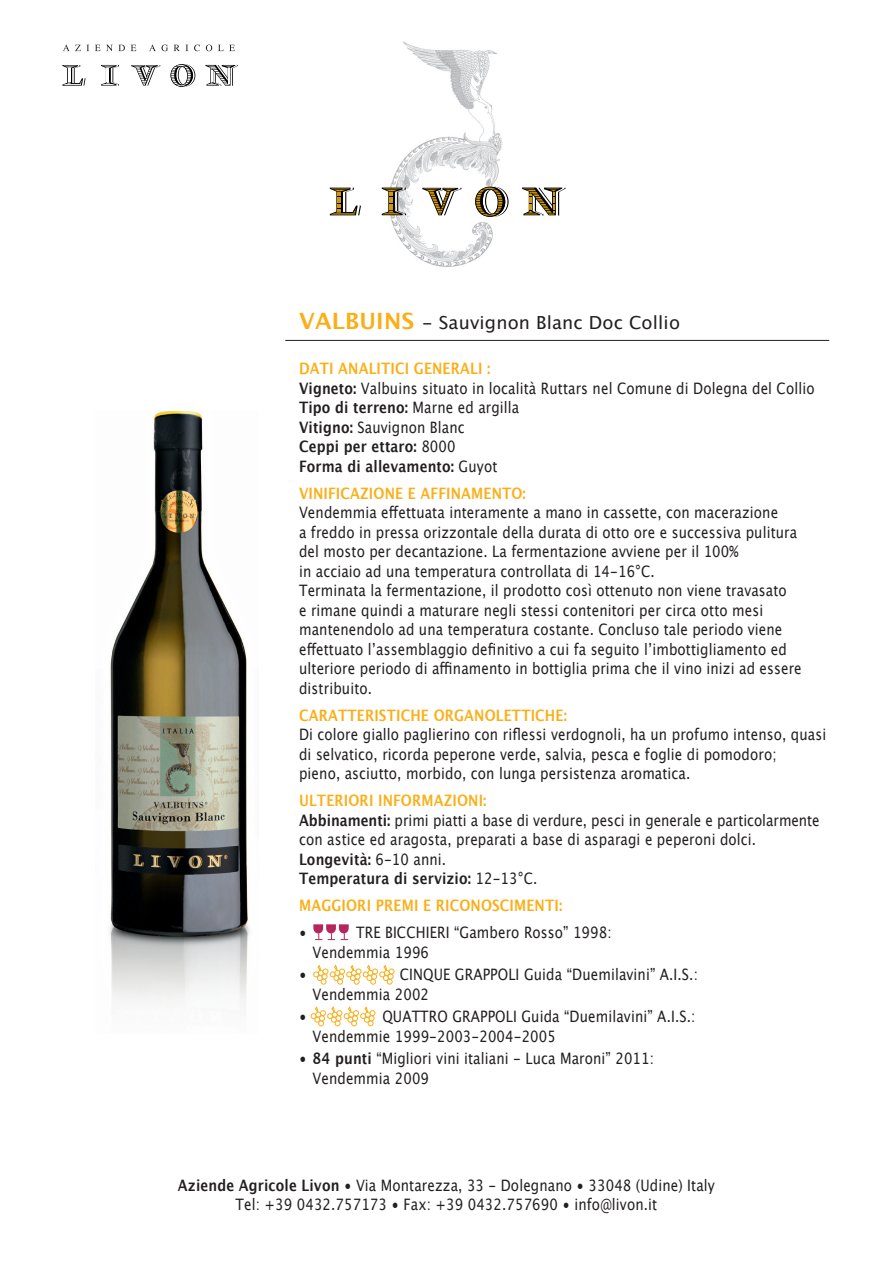
<style>
.page{position:relative;width:893px;height:1263px;background:#fff}
.page>*{position:absolute;margin:0;border:0;box-sizing:border-box;transform-origin:0 0}
.t1{font:18px "Lucida Grande";letter-spacing:.01em;color:#231f20}
.t2{font:15.75px/19.5px "Lucida Grande";letter-spacing:.01em;color:#231f20;scale:.85 1}
.t3{font:700 15.75px "Lucida Grande";letter-spacing:.01em;color:#faaf18;scale:.85 1}
.s1{font-weight:700;font-size:22.5px;color:#faaf18}
.s2{font-weight:700;color:#faaf18}
.s3{font-weight:700}
</style>
<div class="page">
<img style="left:389px;top:41px;width:114px;height:226px">
<svg style="left:330px;top:188px;width:31px;height:27px"></svg>
<svg style="left:382px;top:188px;width:24px;height:27px"></svg>
<svg style="left:422px;top:188px;width:39px;height:27px"></svg>
<svg style="left:475px;top:187px;width:34px;height:30px"></svg>
<svg style="left:522px;top:188px;width:43px;height:27px"></svg>
<svg style="left:62px;top:65px;width:24px;height:21px"></svg>
<svg style="left:101px;top:65px;width:18px;height:21px"></svg>
<svg style="left:131px;top:65px;width:29px;height:21px"></svg>
<svg style="left:170px;top:64px;width:25px;height:23px"></svg>
<svg style="left:205px;top:65px;width:33px;height:21px"></svg>
<svg style="left:63px;top:45px;width:26px;height:6px"></svg>
<svg style="left:95px;top:45px;width:30px;height:6px"></svg>
<svg style="left:131px;top:45px;width:5px;height:6px"></svg>
<svg style="left:149px;top:45px;width:19px;height:6px"></svg>
<svg style="left:174px;top:45px;width:14px;height:6px"></svg>
<svg style="left:194px;top:45px;width:6px;height:6px"></svg>
<svg style="left:206px;top:45px;width:6px;height:6px"></svg>
<svg style="left:218px;top:45px;width:17px;height:6px"></svg>
<img style="left:110px;top:925px;width:140px;height:86px">
<img style="left:109px;top:411px;width:139px;height:526px">
<hr style="left:285px;top:340px;width:544px;height:1px;background:#231f20">
<svg style="left:311px;top:1007px;width:64px;height:19px"></svg>
<div style="left:369px;top:1010px;width:7px;height:6px;border:1px solid #faaf18;border-radius:2px"></div>
<svg style="left:313px;top:965px;width:82px;height:20px"></svg>
<svg style="left:313px;top:924px;width:36px;height:16px"></svg>
<p class="t1" style="left:299px;top:312px;width:382px"><span class="s1">VALBUINS</span> - Sauvignon Blanc Doc Collio</p>
<p class="t2" style="left:299px;top:359px;width:608px"><span class="s2">DATI ANALITICI GENERALI :<br></span><span class="s3">Vigneto:</span> Valbuins situato in località Ruttars nel Comune di Dolegna del Collio <span class="s3">Tipo di terreno:</span> Marne ed argilla<br><span class="s3">Vitigno:</span> Sauvignon Blanc<br><span class="s3">Ceppi per ettaro:</span> 8000<br><span class="s3">Forma di allevamento:</span> Guyot</p>
<p class="t3" style="left:299px;top:484px;width:268px">VINIFICAZIONE E AFFINAMENTO:</p>
<p class="t2" style="left:299px;top:503px;width:593px">Vendemmia effettuata interamente a mano in cassette, con macerazione<br>a freddo in pressa orizzontale della durata di otto ore e successiva pulitura del mosto per decantazione. La fermentazione avviene per il 100%<br>in acciaio ad una temperatura controllata di 14-16°C.<br>Terminata la fermentazione, il prodotto così ottenuto non viene travasato<br>e rimane quindi a maturare negli stessi contenitori per circa otto mesi mantenendolo ad una temperatura costante. Concluso tale periodo viene effettuato l’assemblaggio definitivo a cui fa seguito l’imbottigliamento ed ulteriore periodo di affinamento in bottiglia prima che il vino inizi ad essere distribuito.</p>
<p class="t3" style="left:299px;top:706px;width:317px">CARATTERISTICHE ORGANOLETTICHE:</p>
<p class="t2" style="left:299px;top:725px;width:622px">Di colore giallo paglierino con riflessi verdognoli, ha un profumo intenso, quasi di selvatico, ricorda peperone verde, salvia, pesca e foglie di pomodoro;<br>pieno, asciutto, morbido, con lunga persistenza aromatica.</p>
<p class="t2" style="left:299px;top:791px;width:614px"><span class="s2">ULTERIORI INFORMAZIONI:<br></span><span class="s3">Abbinamenti:</span> primi piatti a base di verdure, pesci in generale e particolarmente con astice ed aragosta, preparati a base di asparagi e peperoni dolci.<br><span class="s3">Longevità:</span> 6-10 anni.<br><span class="s3">Temperatura di servizio:</span> 12-13°C.</p>
<p class="t3" style="left:299px;top:896px;width:311px">MAGGIORI PREMI E RICONOSCIMENTI:</p>
<p class="t2" style="left:299px;top:923px;width:10px">•</p>
<p class="t2" style="left:313px;top:923px;width:353px;text-indent:44px">TRE BICCHIERI “Gambero Rosso” 1998:<br>Vendemmia 1996</p>
<p class="t2" style="left:299px;top:965px;width:10px">•</p>
<p class="t2" style="left:313px;top:965px;width:455px;text-indent:87px">CINQUE GRAPPOLI Guida “Duemilavini” A.I.S.:<br>Vendemmia 2002</p>
<p class="t2" style="left:299px;top:1007px;width:10px">•</p>
<p class="t2" style="left:313px;top:1007px;width:452px;text-indent:70px">QUATTRO GRAPPOLI Guida “Duemilavini” A.I.S.:<br>Vendemmie 1999-2003-2004-2005</p>
<p class="t2" style="left:313px;top:1049px;width:403px;text-indent:-13px">• <span class="s3">84 punti</span> “Migliori vini italiani - Luca Maroni” 2011:<br>Vendemmia 2009</p>
<p class="t2" style="left:178px;top:1176px;width:633px;text-align:center"><span class="s3">Aziende Agricole Livon</span> • Via Montarezza, 33 - Dolegnano • 33048 (Udine) Italy<br>Tel: +39 0432.757173 • Fax: +39 0432.757690 • info@livon.it</p>
</div>
